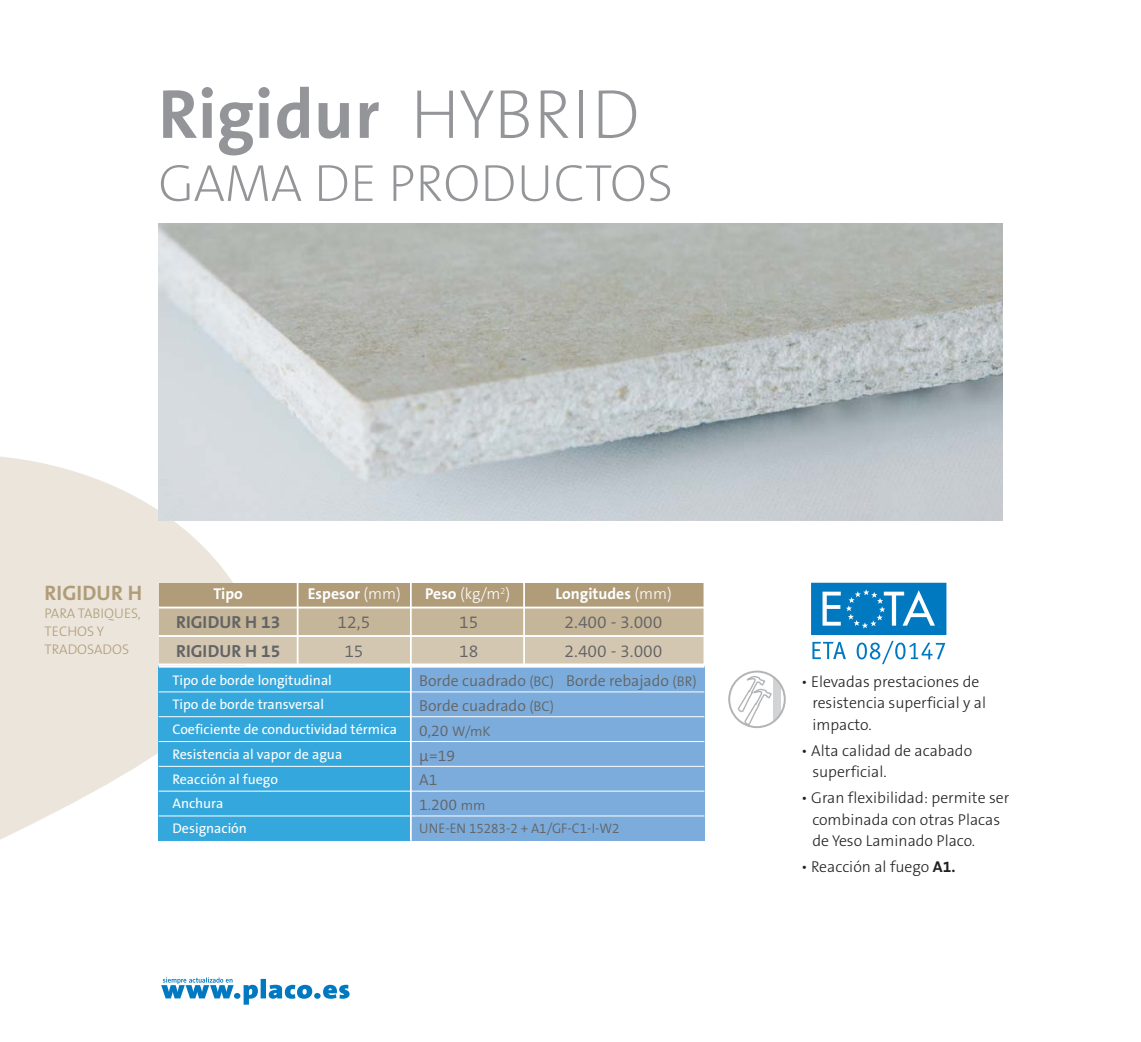
<style>
.page{position:relative;width:1141px;height:1042px;background:#fff}
.page>*{position:absolute;margin:0;border:0;box-sizing:border-box;transform-origin:0 0}
.t1{font:700 70px "The Sans B7";color:#939598}
.t2{font:200 52.5px "The Sans B2";color:#939598}
.t3{font:700 21px "The Sans B7";letter-spacing:.005em;color:#b09c78}
.t4{font:300 17.5px/28.9px "The Sans B4";color:#636466}
.t5{font:700 17.5px/28.9px "The Sans B7";color:#636466}
.t6{font:300 15.75px/21.3px "The Sans B3";color:#231f20}
.t7{font:300 15.75px/24.8px "The Sans B4";color:#636466}
.t8{font:700 15.75px "The Sans B7";color:#fff}
.t9{font:300 15.75px "The Sans B3";color:#fff}
.t10{font:14px/24.8px "The Sans B5 Plain";color:#fff}
.t11{font:300 14px/18.2px "The Sans B3";color:#b09c78}
.t12{font:300 14px "The Sans B4";color:#636466;scale:.96 1}
.s1{font-family:"The Sans B2";font-weight:200}
.s2{font-family:"The Sans B3";font-weight:300}
.s3{font-size:14px}
.s4{font-family:"The Sans B7";font-weight:700}
</style>
<div class="page">
<svg style="left:0;top:424px;width:246px;height:417px;fill:#ebe5db"></svg>
<img style="left:159px;top:223px;width:843px;height:298px">
<svg style="left:811px;top:583px;width:135px;height:81px"></svg>
<svg style="left:773px;top:677px;width:8px;height:46px"></svg>
<svg style="left:738px;top:675px;width:35px;height:52px"></svg>
<div style="left:728px;top:670px;width:58px;height:58px;border:2px solid #b2b4b6;border-radius:50%"></div>
<div style="left:159px;top:607px;width:545px;height:57px;background:#d4c7b2"></div>
<div style="left:159px;top:607px;width:545px;height:29px;background:#c5b599"></div>
<div style="left:159px;top:583px;width:545px;height:24px;background:#b09c78"></div>
<hr style="left:297px;top:583px;width:1px;height:81px;background:#fff">
<hr style="left:410px;top:583px;width:2px;height:81px;background:#fff">
<hr style="left:523px;top:583px;width:2px;height:81px;background:#fff">
<hr style="left:159px;top:663px;width:545px;height:2px;background:#fff">
<hr style="left:159px;top:635px;width:545px;height:2px;background:#fff">
<hr style="left:159px;top:606px;width:545px;height:2px;background:#fff">
<div style="left:159px;top:667px;width:252px;height:174px;background:#34a8dd"></div>
<div style="left:411px;top:667px;width:293px;height:174px;background:#7bacdc"></div>
<hr style="left:410px;top:667px;width:2px;height:174px;background:#fff">
<hr style="left:159px;top:666px;width:545px;height:1px;background:#fff">
<hr style="left:159px;top:691px;width:545px;height:1px;background:#fff">
<hr style="left:159px;top:716px;width:545px;height:1px;background:#fff">
<hr style="left:159px;top:741px;width:545px;height:1px;background:#fff">
<hr style="left:159px;top:766px;width:545px;height:1px;background:#fff">
<hr style="left:159px;top:791px;width:545px;height:1px;background:#fff">
<hr style="left:159px;top:815px;width:545px;height:1px;background:#fff">
<svg style="left:161px;top:977px;width:189px;height:27px"></svg>
<h1 class="t1" style="left:158px;top:84px;width:483px">Rigidur <span class="s1">HYBRID</span></h1>
<h2 class="t2" style="left:158px;top:160px;width:517px">GAMA DE PRODUCTOS</h2>
<h3 class="t3" style="left:45px;top:583px;width:99px">RIGIDUR H</h3>
<p class="t11" style="left:45px;top:605px;width:98px">PARA TABIQUES,<br>TECHOS Y<br>TRADOSADOS</p>
<p class="t8" style="left:213px;top:587px;width:31px">Tipo</p>
<p class="t8" style="left:555px;top:587px;width:118px">Longitudes <span class="s2">(mm)</span></p>
<p class="t4" style="left:338px;top:609px;width:34px;text-align:center">12,5<br>15</p>
<p class="t4" style="left:459px;top:609px;width:21px">15<br>18</p>
<p class="t4" style="left:565px;top:609px;width:99px">2.400 - 3.000<br>2.400 - 3.000</p>
<p class="t10" style="left:172px;top:668px;width:226px">Tipo de borde longitudinal<br>Tipo de borde transversal<br>Coeficiente de conductividad térmica<br>Resistencia al vapor de agua<br>Reacción al fuego<br>Anchura<br>Designación</p>
<p class="t7" style="left:419px;top:669px;width:279px">Borde cuadrado <span class="s3">(BC)</span> Borde rebajado <span class="s3">(BR)<br></span>Borde cuadrado <span class="s3">(BC)<br></span>0,20 <span class="s3">W/mK<br></span>μ=19<br>A1<br>1.200 <span class="s3">mm</span></p>
<p class="t8" style="left:308px;top:587px;width:94px">Espesor <span class="s2">(mm)</span></p>
<p class="t9" style="left:425px;top:587px;width:86px"><span class="s4">Peso</span> (kg/m<sup>2</sup>)</p>
<p class="t5" style="left:176px;top:609px;width:106px">RIGIDUR H 13<br>RIGIDUR H 15</p>
<p class="t12" style="left:419px;top:821px;width:210px">UNE-EN 15283-2 + A1/GF-C1-I-W2</p>
<p class="t6" style="left:812px;top:672px;width:175px;text-indent:-11px">• Elevadas prestaciones de resistencia superficial y al impacto.</p>
<p class="t6" style="left:812px;top:741px;width:161px;text-indent:-11px">• Alta calidad de acabado superficial.</p>
<p class="t6" style="left:812px;top:788px;width:198px;text-indent:-11px">• Gran flexibilidad: permite ser combinada con otras Placas de Yeso Laminado Placo.</p>
<p class="t6" style="left:801px;top:857px;width:156px">• Reacción al fuego <span class="s4">A1.</span></p>
</div>
